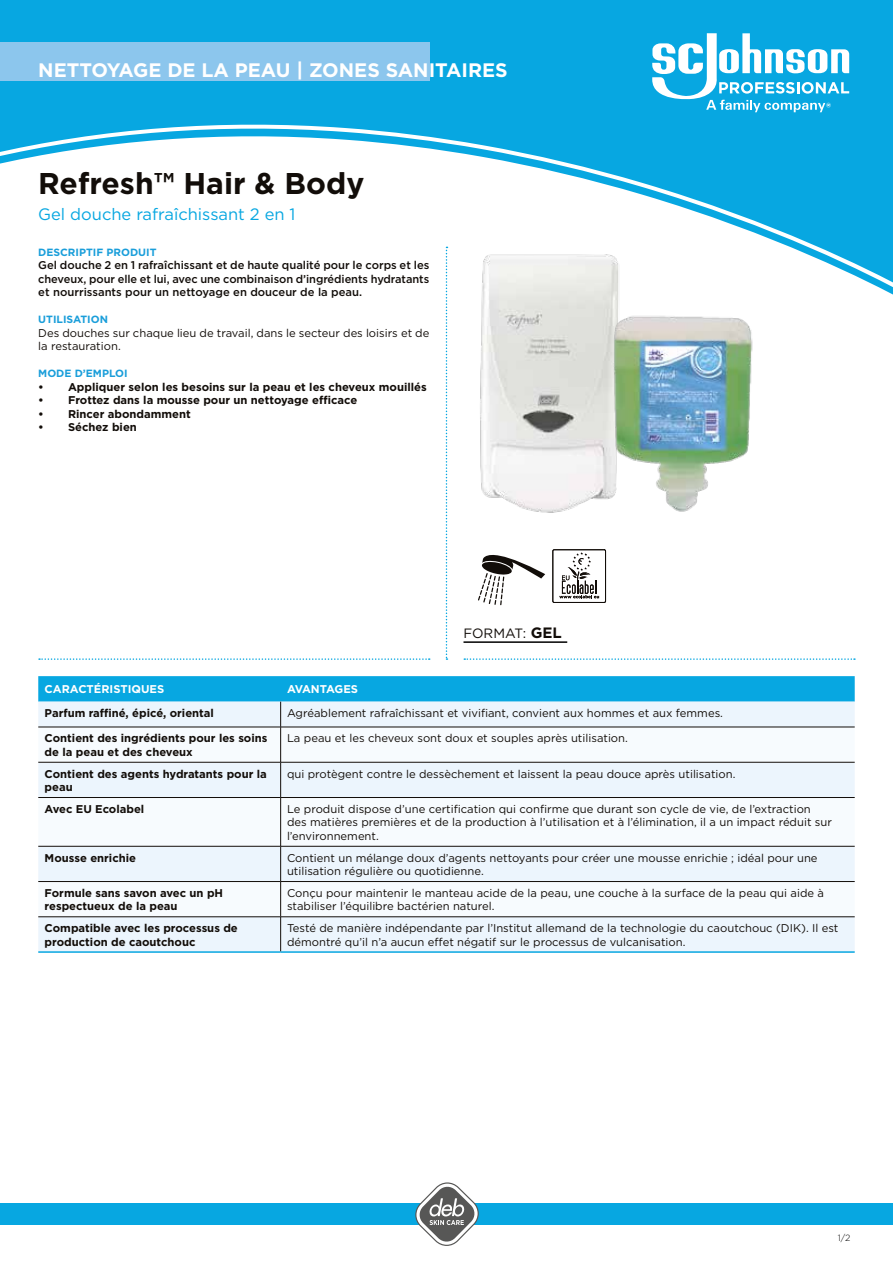
<style>
.page{position:relative;width:893px;height:1263px;background:#fff}
.page>*{position:absolute;margin:0;border:0;box-sizing:border-box;transform-origin:0 0}
.t1{font:700 30px "Gotham";color:#120d09}
.t2{font:700 19.5px "Gotham";color:#fff}
.t3{font:16.5px "Gotham";color:#07a7e1}
.t4{font:13.5px "Gotham";color:#120d09}
.t5{font:11.25px/13.5px "Gotham";color:#120d09}
.t6{font:700 11.25px/13.5px "Gotham";color:#120d09}
.t7{font:500 11.25px/13.5px "Gotham";color:#120d09;text-align:justify}
.t8{font:700 11.25px "Gotham";color:#fff}
.t9{font:700 11.25px "Gotham";letter-spacing:-.025em;color:#fff}
.t10{font:700 10.5px "Gotham";color:#1a9eda}
.t11{font:300 9px "Gotham";color:#000}
.s1{font-weight:700;font-size:15px}
</style>
<div class="page">
<svg style="left:0;top:0;width:893px;height:301px;background:#17ace2"></svg>
<svg style="left:0;top:119px;width:893px;height:175px"></svg>
<div style="left:0;top:1203px;width:893px;height:22px;background:#07a7e1"></div>
<svg style="left:415px;top:1182px;width:64px;height:64px"></svg>
<div style="left:0;top:43px;width:429px;height:38px;background:#8cc6ed"></div>
<svg style="left:652px;top:33px;width:197px;height:79px"></svg>
<svg style="left:446px;top:247px;width:1px;height:413px"></svg>
<hr style="left:463px;top:641px;width:104px;height:2px;background:#000">
<svg style="left:39px;top:658px;width:391px;height:2px"></svg>
<svg style="left:464px;top:658px;width:391px;height:2px"></svg>
<div style="left:38px;top:917px;width:817px;height:34px;background:#ecf5fd"></div>
<svg style="left:38px;top:728px;width:817px;height:188px"></svg>
<hr style="left:38px;top:762px;width:243px;height:1px;background:#120d09">
<hr style="left:281px;top:762px;width:574px;height:1px;background:#120d09">
<hr style="left:38px;top:797px;width:243px;height:1px;background:#120d09">
<hr style="left:281px;top:797px;width:574px;height:1px;background:#120d09">
<hr style="left:38px;top:846px;width:243px;height:1px;background:#120d09">
<hr style="left:281px;top:846px;width:574px;height:1px;background:#120d09">
<hr style="left:38px;top:881px;width:243px;height:1px;background:#120d09">
<hr style="left:281px;top:881px;width:574px;height:1px;background:#120d09">
<hr style="left:38px;top:727px;width:243px;height:1px;background:#120d09">
<hr style="left:281px;top:727px;width:574px;height:1px;background:#120d09">
<hr style="left:38px;top:951px;width:243px;height:2px;background:#07a7e1">
<hr style="left:281px;top:951px;width:574px;height:2px;background:#07a7e1">
<svg style="left:38px;top:676px;width:817px;height:51px;background:#78cbec"></svg>
<hr style="left:280px;top:727px;width:1px;height:35px;background:#120d09">
<hr style="left:280px;top:762px;width:1px;height:35px;background:#120d09">
<hr style="left:280px;top:798px;width:1px;height:48px;background:#120d09">
<hr style="left:280px;top:846px;width:1px;height:35px;background:#120d09">
<hr style="left:280px;top:882px;width:1px;height:34px;background:#120d09">
<hr style="left:280px;top:917px;width:1px;height:34px;background:#120d09">
<hr style="left:38px;top:916px;width:243px;height:1px;background:#120d09">
<hr style="left:281px;top:916px;width:574px;height:1px;background:#120d09">
<svg style="left:552px;top:549px;width:54px;height:54px"></svg>
<svg style="left:478px;top:555px;width:67px;height:50px"></svg>
<img style="left:465px;top:249px;width:165px;height:264px">
<img style="left:600px;top:306px;width:153px;height:207px">
<h2 class="t2" style="left:38px;top:57px;width:471px">NETTOYAGE DE LA PEAU | ZONES SANITAIRES</h2>
<h1 class="t1" style="left:38px;top:164px;width:328px">Refresh™ Hair &amp; Body</h1>
<h3 class="t3" style="left:38px;top:203px;width:259px">Gel douche rafraîchissant 2 en 1</h3>
<p class="t10" style="left:38px;top:245px;width:120px">DESCRIPTIF PRODUIT</p>
<p class="t7" style="left:38px;top:258px;width:393px">Gel douche 2 en 1 rafraîchissant et de haute qualité pour le corps et les cheveux, pour elle et lui, avec une combinaison d’ingrédients hydratants et nourrissants pour un nettoyage en douceur de la peau.</p>
<p class="t10" style="left:38px;top:312px;width:71px">UTILISATION</p>
<p class="t5" style="left:38px;top:326px;width:393px">Des douches sur chaque lieu de travail, dans le secteur des loisirs et de la restauration.</p>
<p class="t10" style="left:38px;top:366px;width:91px">MODE D’EMPLOI</p>
<p class="t6" style="left:38px;top:380px;width:390px">• Appliquer selon les besoins sur la peau et les cheveux mouillés</p>
<p class="t6" style="left:38px;top:393px;width:320px">• Frottez dans la mousse pour un nettoyage efficace</p>
<p class="t6" style="left:38px;top:407px;width:154px">• Rincer abondamment</p>
<p class="t6" style="left:38px;top:420px;width:100px">• Séchez bien</p>
<p class="t4" style="left:463px;top:624px;width:100px">FORMAT: <span class="s1">GEL</span></p>
<p class="t8" style="left:45px;top:682px;width:121px">CARACTÉRISTIQUES</p>
<p class="t9" style="left:287px;top:682px;width:73px">AVANTAGES</p>
<p class="t6" style="left:45px;top:706px;width:171px">Parfum raffiné, épicé, oriental</p>
<p class="t5" style="left:287px;top:706px;width:437px">Agréablement rafraîchissant et vivifiant, convient aux hommes et aux femmes.</p>
<p class="t6" style="left:45px;top:731px;width:224px">Contient des ingrédients pour les soins de la peau et des cheveux</p>
<p class="t5" style="left:287px;top:731px;width:342px">La peau et les cheveux sont doux et souples après utilisation.</p>
<p class="t6" style="left:45px;top:767px;width:224px">Contient des agents hydratants pour la peau</p>
<p class="t5" style="left:287px;top:767px;width:450px">qui protègent contre le dessèchement et laissent la peau douce après utilisation.</p>
<p class="t6" style="left:45px;top:802px;width:101px">Avec EU Ecolabel</p>
<p class="t5" style="left:287px;top:802px;width:546px">Le produit dispose d’une certification qui confirme que durant son cycle de vie, de l’extraction des matières premières et de la production à l’utilisation et à l’élimination, il a un impact réduit sur l’environnement.</p>
<p class="t6" style="left:45px;top:851px;width:93px">Mousse enrichie</p>
<p class="t5" style="left:287px;top:851px;width:532px">Contient un mélange doux d’agents nettoyants pour créer une mousse enrichie ; idéal pour une utilisation régulière ou quotidienne.</p>
<p class="t6" style="left:45px;top:886px;width:180px">Formule sans savon avec un pH respectueux de la peau</p>
<p class="t5" style="left:287px;top:886px;width:538px">Conçu pour maintenir le manteau acide de la peau, une couche à la surface de la peau qui aide à stabiliser l’équilibre bactérien naturel.</p>
<p class="t6" style="left:45px;top:921px;width:195px">Compatible avec les processus de production de caoutchouc</p>
<p class="t5" style="left:287px;top:921px;width:553px">Testé de manière indépendante par l’Institut allemand de la technologie du caoutchouc (DIK). Il est démontré qu’il n’a aucun effet négatif sur le processus de vulcanisation.</p>
<p class="t11" style="left:838px;top:1232px;width:14px">1/2</p>
</div>
